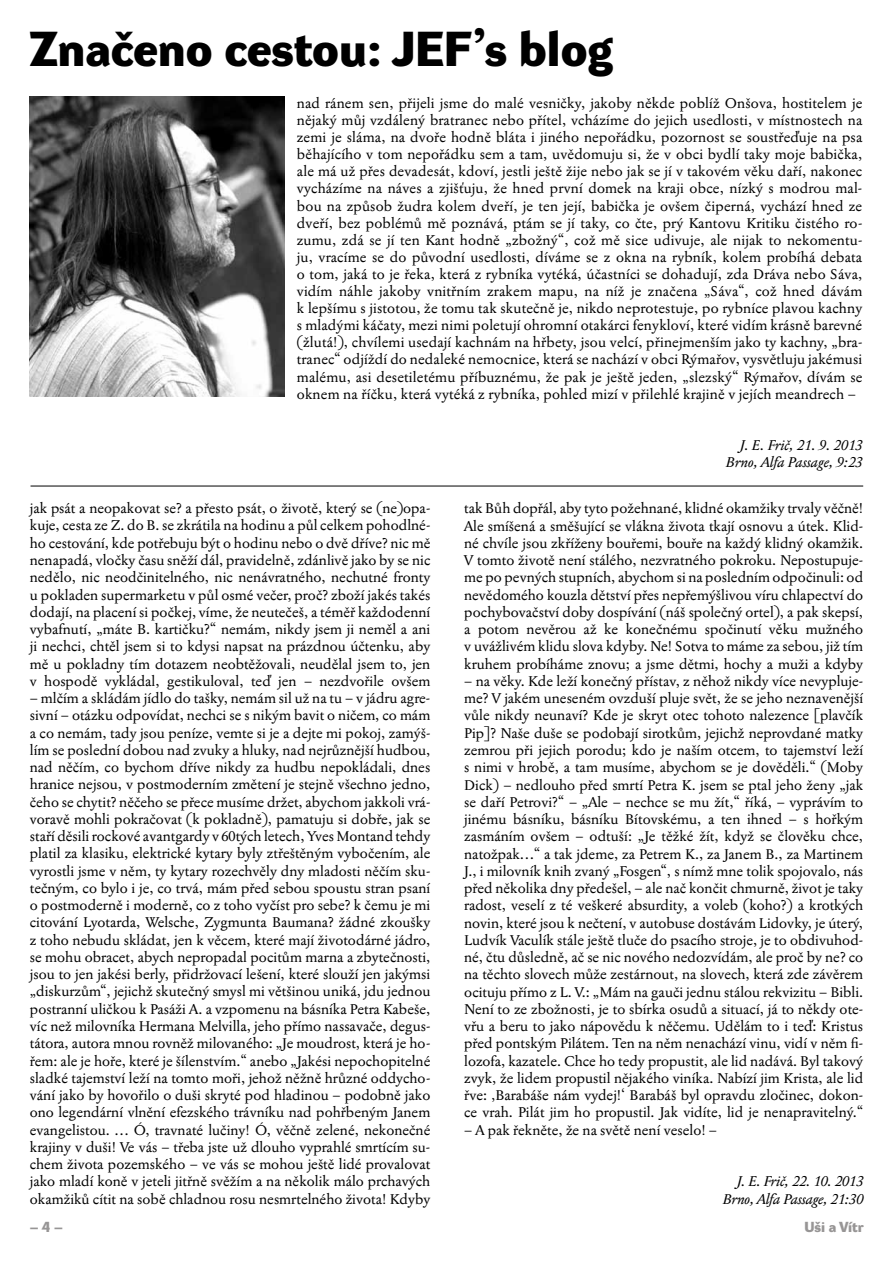
<style>
.page{position:relative;width:893px;height:1263px;background:#fff}
.page>*{position:absolute;margin:0;border:0;box-sizing:border-box;transform-origin:0 0}
.t1{font:700 48px "Dyna Grotesk DE";color:#000}
.t2{font:14.25px/17.2px "Jannon 10 Pro";color:#000;text-align:justify}
.t3{font:italic 14.25px/17.1px "Jannon 10 Pro";color:#000;text-align:right}
.t4{font:700 14.25px "Dyna Grotesk DE";color:#979595}
</style>
<div class="page">
<img style="left:30px;top:97px;width:255px;height:299px">
<hr style="left:31px;top:486px;width:832px;height:1px;background:#000">
<h1 class="t1" style="left:30px;top:21px;width:585px">Značeno cestou: JEF’s blog</h1>
<p class="t2" style="left:297px;top:94px;width:567px">nad ránem sen, přijeli jsme do malé vesničky, jakoby někde poblíž Onšova, hostitelem je nějaký můj vzdálený bratranec nebo přítel, vcházíme do jejich usedlosti, v místnostech na zemi je sláma, na dvoře hodně bláta i jiného nepořádku, pozornost se soustřeďuje na psa běhajícího v tom nepořádku sem a tam, uvědomuju si, že v obci bydlí taky moje babička, ale má už přes devadesát, kdoví, jestli ještě žije nebo jak se jí v takovém věku daří, nakonec vycházíme na náves a zjišťuju, že hned první domek na kraji obce, nízký s modrou mal&shy;bou na způsob žudra kolem dveří, je ten její, babička je ovšem čiperná, vychází hned ze dveří, bez poblémů mě poznává, ptám se jí taky, co čte, prý Kantovu Kritiku čistého ro&shy;zumu, zdá se jí ten Kant hodně „zbožný“, což mě sice udivuje, ale nijak to nekomentu&shy;ju, vracíme se do původní usedlosti, díváme se z okna na rybník, kolem probíhá debata o tom, jaká to je řeka, která z rybníka vytéká, účastníci se dohadují, zda Dráva nebo Sáva, vidím náhle jakoby vnitřním zrakem mapu, na níž je značena „Sáva“, což hned dávám k lepšímu s jistotou, že tomu tak skutečně je, nikdo neprotestuje, po rybníce plavou kachny s mladými káčaty, mezi nimi poletují ohromní otakárci fenykloví, které vidím krásně barevné (žlutá!), chvílemi usedají kachnám na hřbety, jsou velcí, přinejmenším jako ty kachny, „bra&shy;tranec“ odjíždí do nedaleké nemocnice, která se nachází v obci Rýmařov, vysvětluju jakémusi malému, asi desetiletému příbuznému, že pak je ještě jeden, „slezský“ Rýmařov, dívám se oknem na říčku, která vytéká z rybníka, pohled mizí v přilehlé krajině v jejích meandrech –</p>
<p class="t3" style="left:726px;top:437px;width:138px">J. E. Frič, 21. 9. 2013<br>Brno, Alfa Passage, 9:23</p>
<p class="t2" style="left:464px;top:500px;width:401px">tak Bůh dopřál, aby tyto požehnané, klidné okamžiky trvaly věčně!<br>Ale smíšená a směšující se vlákna života tkají osnovu a útek. Klid&shy;né chvíle jsou zkříženy bouřemi, bouře na každý klidný okamžik.<br>V tomto životě není stálého, nezvratného pokroku. Nepostupuje&shy;me po pevných stupních, abychom si na posledním odpočinuli: od nevědomého kouzla dětství přes nepřemýšlivou víru chlapectví do pochybovačství doby dospívání (náš společný ortel), a pak skepsí, a potom nevěrou až ke konečnému spočinutí věku mužného v uvážlivém klidu slova kdyby. Ne! Sotva to máme za sebou, již tím kruhem probíháme znovu; a jsme dětmi, hochy a muži a kdyby</p>
<p class="t2" style="left:464px;top:672px;width:401px">– na věky. Kde leží konečný přístav, z něhož nikdy více nevypluje&shy;me? V jakém uneseném ovzduší pluje svět, že se jeho neznavenější vůle nikdy neunaví? Kde je skryt otec tohoto nalezence [plavčík Pip]? Naše duše se podobají sirotkům, jejichž neprovdané matky zemrou při jejich porodu; kdo je naším otcem, to tajemství leží s nimi v hrobě, a tam musíme, abychom se je dověděli.“ (Moby Dick) – nedlouho před smrtí Petra K. jsem se ptal jeho ženy „jak se daří Petrovi?“ – „Ale – nechce se mu žít,“ říká, – vyprávím to jinému básníku, básníku Bítovskému, a ten ihned – s hořkým zasmáním ovšem – odtuší: „Je těžké žít, když se člověku chce, natožpak…“ a tak jdeme, za Petrem K., za Janem B., za Martinem J., i milovník knih zvaný „Fosgen“, s nímž mne tolik spojovalo, nás před několika dny předešel, – ale nač končit chmurně, život je taky radost, veselí z té veškeré absurdity, a voleb (koho?) a krotkých novin, které jsou k nečtení, v autobuse dostávám Lidovky, je úterý, Ludvík Vaculík stále ještě tluče do psacího stroje, je to obdivuhod&shy;né, čtu důsledně, ač se nic nového nedozvídám, ale proč by ne? co na těchto slovech může zestárnout, na slovech, která zde závěrem ocituju přímo z L. V.: „Mám na gauči jednu stálou rekvizitu – Bibli.<br>Není to ze zbožnosti, je to sbírka osudů a situací, já to někdy ote&shy;vřu a beru to jako nápovědu k něčemu. Udělám to i teď: Kristus před pontským Pilátem. Ten na něm nenachází vinu, vidí v něm fi&shy;lozofa, kazatele. Chce ho tedy propustit, ale lid nadává. Byl takový zvyk, že lidem propustil nějakého viníka. Nabízí jim Krista, ale lid řve: ‚Barabáše nám vydej!‘ Barabáš byl opravdu zločinec, dokon&shy;ce vrah. Pilát jim ho propustil. Jak vidíte, lid je nenapravitelný.“</p>
<p class="t2" style="left:464px;top:1121px;width:254px">– A pak řekněte, že na světě není veselo! –</p>
<p class="t3" style="left:723px;top:1173px;width:142px">J. E. Frič, 22. 10. 2013<br>Brno, Alfa Passage, 21:30</p>
<p class="t2" style="left:30px;top:500px;width:402px">jak psát a neopakovat se? a přesto psát, o životě, který se (ne)opa&shy;kuje, cesta ze Z. do B. se zkrátila na hodinu a půl celkem pohodlné&shy;ho cestování, kde potřebuju být o hodinu nebo o dvě dříve? nic mě nenapadá, vločky času sněží dál, pravidelně, zdánlivě jako by se nic nedělo, nic neodčinitelného, nic nenávratného, nechutné fronty u pokladen supermarketu v půl osmé večer, proč? zboží jakés takés dodají, na placení si počkej, víme, že neutečeš, a téměř každodenní vybafnutí, „máte B. kartičku?“ nemám, nikdy jsem ji neměl a ani ji nechci, chtěl jsem si to kdysi napsat na prázdnou účtenku, aby mě u pokladny tím dotazem neobtěžovali, neudělal jsem to, jen v hospodě vykládal, gestikuloval, teď jen – nezdvořile ovšem</p>
<p class="t2" style="left:30px;top:689px;width:402px">– mlčím a skládám jídlo do tašky, nemám sil už na tu – v jádru agre&shy;sivní – otázku odpovídat, nechci se s nikým bavit o ničem, co mám a co nemám, tady jsou peníze, vemte si je a dejte mi pokoj, zamýš&shy;lím se poslední dobou nad zvuky a hluky, nad nejrůznější hudbou, nad něčím, co bychom dříve nikdy za hudbu nepokládali, dnes hranice nejsou, v postmoderním změtení je stejně všechno jedno, čeho se chytit? něčeho se přece musíme držet, abychom jakkoli vrá&shy;voravě mohli pokračovat (k pokladně), pamatuju si dobře, jak se staří děsili rockové avantgardy v 60tých letech, Yves Montand tehdy platil za klasiku, elektrické kytary byly ztřeštěným vybočením, ale vyrostli jsme v něm, ty kytary rozechvěly dny mladosti něčím sku&shy;tečným, co bylo i je, co trvá, mám před sebou spoustu stran psaní o postmoderně i moderně, co z toho vyčíst pro sebe? k čemu je mi citování Lyotarda, Welsche, Zygmunta Baumana? žádné zkoušky z toho nebudu skládat, jen k věcem, které mají životodárné jádro, se mohu obracet, abych nepropadal pocitům marna a zbytečnosti, jsou to jen jakési berly, přidržovací lešení, které slouží jen jakýmsi „diskurzům“, jejichž skutečný smysl mi většinou uniká, jdu jednou postranní uličkou k Pasáži A. a vzpomenu na básníka Petra Kabeše, víc než milovníka Hermana Melvilla, jeho přímo nassavače, degus&shy;tátora, autora mnou rovněž milovaného: „Je moudrost, která je ho&shy;řem: ale je hoře, které je šílenstvím.“ anebo „Jakési nepochopitelné sladké tajemství leží na tomto moři, jehož něžně hrůzné oddycho&shy;vání jako by hovořilo o duši skryté pod hladinou – podobně jako ono legendární vlnění efezského trávníku nad pohřbeným Janem evangelistou. … Ó, travnaté lučiny! Ó, věčně zelené, nekonečné krajiny v duši! Ve vás – třeba jste už dlouho vyprahlé smrtícím su&shy;chem života pozemského – ve vás se mohou ještě lidé provalovat jako mladí koně v jeteli jitřně svěžím a na několik málo prchavých okamžiků cítit na sobě chladnou rosu nesmrtelného života! Kdyby</p>
<p class="t4" style="left:30px;top:1219px;width:34px">– 4 –</p>
<p class="t4" style="left:804px;top:1219px;width:60px">Uši a Vítr</p>
</div>
